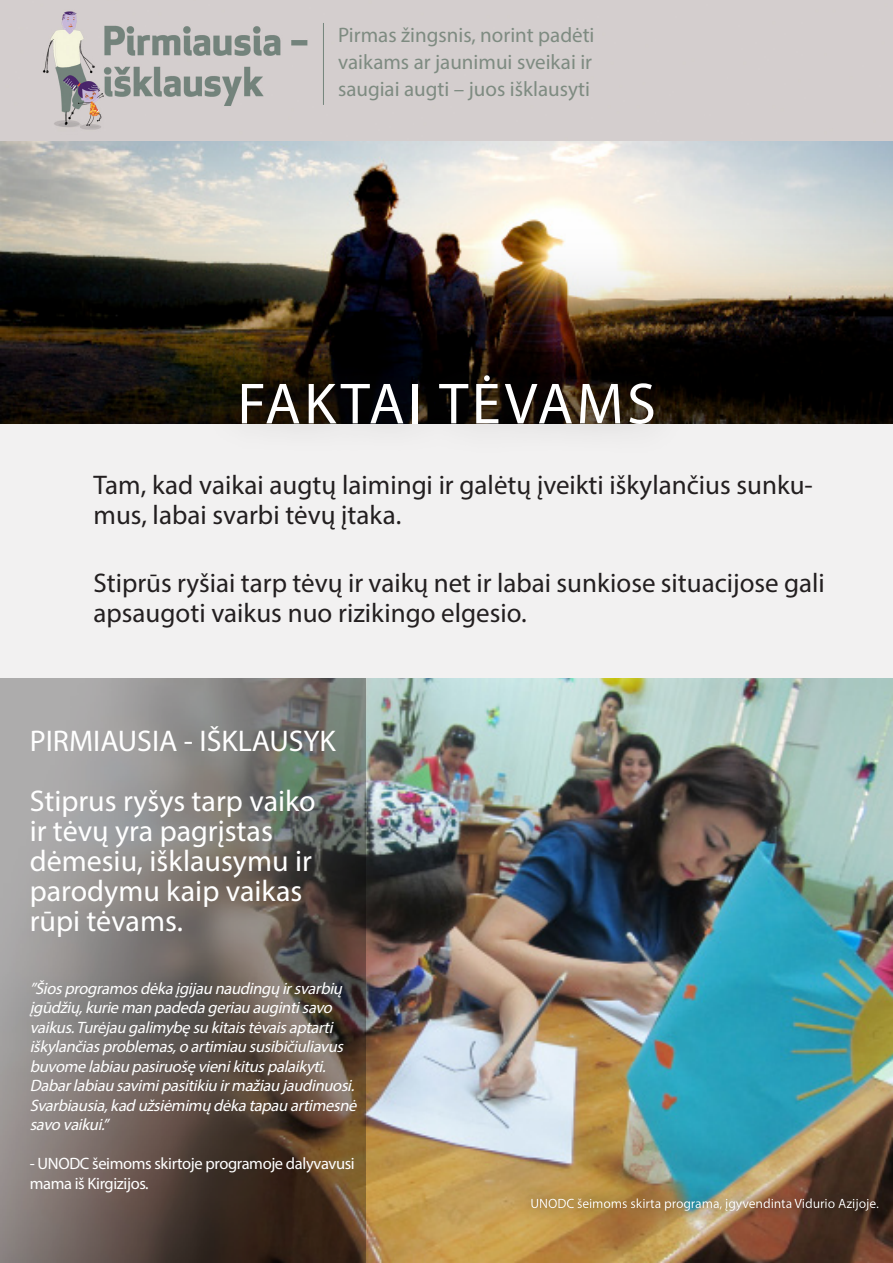
<style>
.page{position:relative;width:893px;height:1263px;background:#fff}
.page>*{position:absolute;margin:0;border:0;box-sizing:border-box;transform-origin:0 0}
.t1{font:58.5px "Myriad Pro";letter-spacing:.06em;color:#fff}
.t2{font:30px/30px "Myriad Pro";color:#fff}
.t3{font:27px/30px "Myriad Pro";color:#231f20}
.t4{font:21px "Myriad Pro";color:#7e8b81}
.t5{font:italic 16.5px/19.5px "Myriad Pro";color:#fff}
.t6{font:16.5px/19.5px "Myriad Pro";letter-spacing:-.025em;color:#fff}
.t7{font:13.5px "Myriad Pro";color:#fff}
</style>
<div class="page">
<div style="left:0;top:34px;width:893px;height:1229px;background:#f2f1f1"></div>
<img style="left:0;top:141px;width:893px;height:89px">
<img style="left:0;top:230px;width:893px;height:193px">
<div style="left:207px;top:344px;width:479px;height:114px;background:#231f20;opacity:.36"></div>
<img style="left:366px;top:678px;width:527px;height:585px">
<svg style="left:0;top:678px;width:366px;height:585px;background:#756d67"></svg>
<div style="left:517px;top:1185px;width:373px;height:39px;background:#231f20;opacity:.75"></div>
<div style="left:457px;top:1195px;width:436px;height:45px;background:#fff;opacity:.75"></div>
<img style="left:0;top:0;width:893px;height:141px">
<hr style="left:323px;top:23px;width:1px;height:82px;background:#74857c">
<p class="t4" style="left:338px;top:22px;width:258px">Pirmas žingsnis, norint padėti</p>
<p class="t4" style="left:338px;top:49px;width:256px">vaikams ar jaunimui sveikai ir</p>
<p class="t4" style="left:338px;top:76px;width:253px">saugiai augti – juos išklausyti</p>
<p class="t1" style="left:237px;top:368px;width:420px">FAKTAI TĖVAMS</p>
<p class="t3" style="left:94px;top:470px;width:721px">Tam, kad vaikai augtų laimingi ir galėtų įveikti iškylančius sunku&shy;mus, labai svarbi tėvų įtaka.</p>
<p class="t3" style="left:94px;top:568px;width:733px">Stiprūs ryšiai tarp tėvų ir vaikų net ir labai sunkiose situacijose gali apsaugoti vaikus nuo rizikingo elgesio.</p>
<p class="t2" style="left:30px;top:725px;width:308px">PIRMIAUSIA - IŠKLAUSYK</p>
<p class="t2" style="left:30px;top:785px;width:287px">Stiprus ryšys tarp vaiko ir tėvų yra pagrįstas dėmesiu, išklausymu ir parodymu kaip vaikas rūpi tėvams.</p>
<p class="t5" style="left:30px;top:978px;width:332px">”Šiosprogramosdėkaįgijau naudingų irsvarbių įgūdžių,kurieman padedageriau augintisavo vaikus.Turėjau galimybęsu kitaistėvaisaptarti iškylančiasproblemas,o artimiau susibičiuliavus buvomelabiau pasiruošęvienikituspalaikyti.<br>Dabarlabiau savimipasitikiu irmažiau jaudinuosi.<br>Svarbiausia,kad užsiėmimų dėkatapau artimesnė savo vaikui.”</p>
<p class="t6" style="left:30px;top:1153px;width:327px">- UNODC šeimoms skirtoje programoje dalyvavusi mama iš Kirgizijos.</p>
<p class="t7" style="left:530px;top:1195px;width:350px">UNODC šeimoms skirta programa, įgyvendinta Vidurio Azijoje.</p>
</div>
